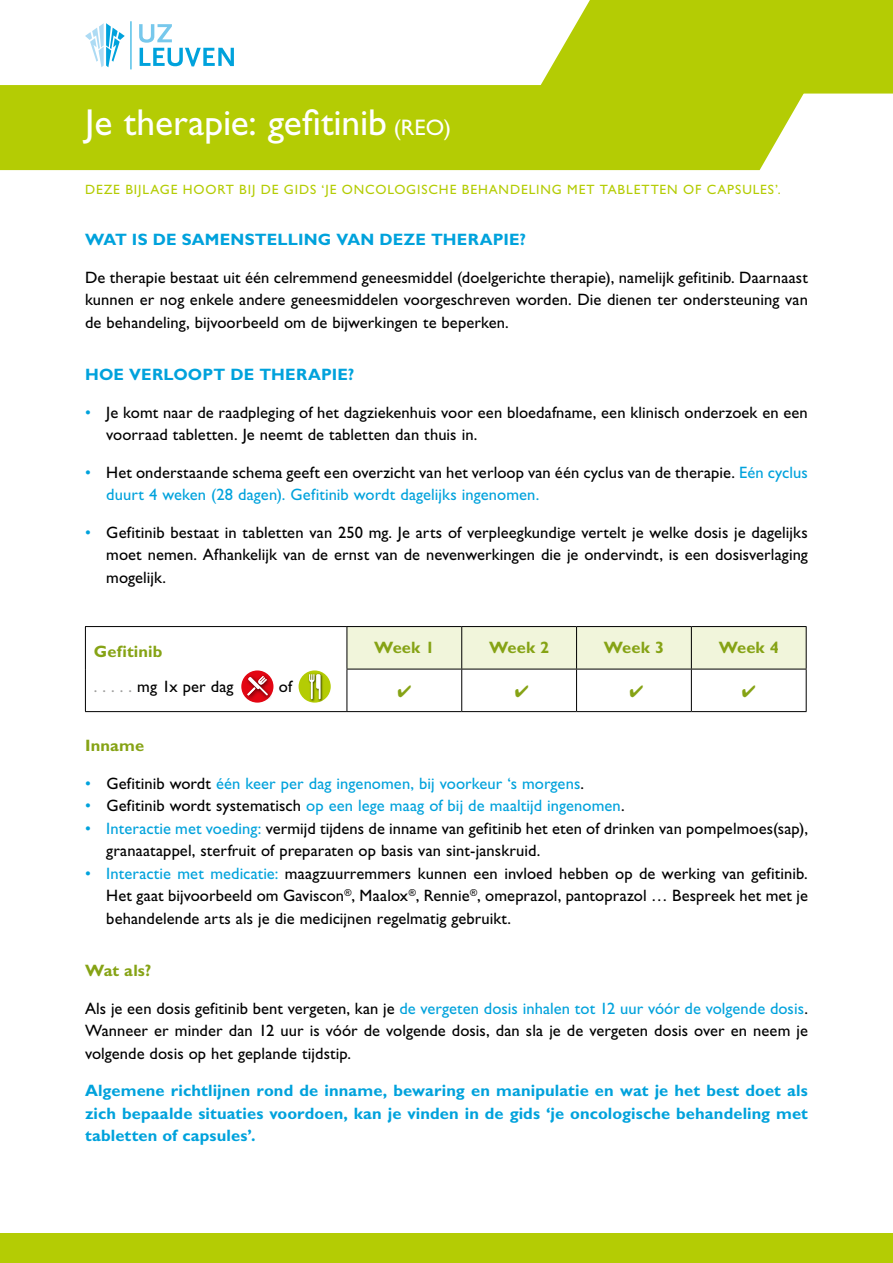
<style>
.page{position:relative;width:893px;height:1263px;background:#fff}
.page>*{position:absolute;margin:0;border:0;box-sizing:border-box;transform-origin:0 0}
.t1{font:37.5px "Gill Sans Std";color:#fff}
.t2{font:16.5px/22.5px "Gill Sans Std";letter-spacing:.005em;color:#000;text-align:justify}
.t3{font:700 16.5px/22.5px "Gill Sans Std";letter-spacing:.01em;color:#00a2dc;text-align:justify}
.t4{font:16.5px "Gill Sans Std";letter-spacing:.005em;color:#00a2dc}
.t5{font:700 16.5px "Gill Sans Std";letter-spacing:.01em;color:#86a315}
.t6{font:13.5px "Gill Sans Std";letter-spacing:.065em;color:#b4cc04}
.s1{font-size:22.5px}
.s2{color:#00a2dc}
.s3{font-weight:700;color:#86a315}
.s4{color:#9d9d9c}
.s5{color:#000}
</style>
<div class="page">
<div style="left:0;top:85px;width:804px;height:85px;background:#b4cc04"></div>
<svg style="left:536px;top:0;width:357px;height:94px;background:#b9cf16"></svg>
<div style="left:0;top:1233px;width:893px;height:30px;background:#b4cc04"></div>
<hr style="left:130px;top:21px;width:1px;height:48px;background:#00a2dc">
<svg style="left:139px;top:24px;width:95px;height:42px"></svg>
<svg style="left:85px;top:23px;width:40px;height:44px"></svg>
<div style="left:348px;top:627px;width:458px;height:42px;background:#f1f5db"></div>
<hr style="left:85px;top:626px;width:262px;height:1px;background:#000">
<hr style="left:85px;top:627px;width:1px;height:42px;background:#000">
<hr style="left:347px;top:626px;width:115px;height:1px;background:#000">
<hr style="left:347px;top:627px;width:1px;height:42px;background:#000">
<hr style="left:462px;top:626px;width:115px;height:1px;background:#000">
<hr style="left:461px;top:627px;width:1px;height:42px;background:#000">
<hr style="left:577px;top:626px;width:114px;height:1px;background:#000">
<hr style="left:576px;top:627px;width:1px;height:42px;background:#000">
<hr style="left:691px;top:626px;width:115px;height:1px;background:#000">
<hr style="left:691px;top:627px;width:1px;height:42px;background:#000">
<hr style="left:806px;top:627px;width:1px;height:42px;background:#000">
<hr style="left:85px;top:669px;width:1px;height:42px;background:#000">
<hr style="left:347px;top:669px;width:115px;height:1px;background:#000">
<hr style="left:347px;top:669px;width:1px;height:42px;background:#000">
<hr style="left:462px;top:669px;width:115px;height:1px;background:#000">
<hr style="left:461px;top:669px;width:1px;height:42px;background:#000">
<hr style="left:577px;top:669px;width:114px;height:1px;background:#000">
<hr style="left:576px;top:669px;width:1px;height:42px;background:#000">
<hr style="left:691px;top:669px;width:115px;height:1px;background:#000">
<hr style="left:691px;top:669px;width:1px;height:42px;background:#000">
<hr style="left:806px;top:669px;width:1px;height:42px;background:#000">
<hr style="left:85px;top:711px;width:262px;height:1px;background:#000">
<hr style="left:347px;top:711px;width:115px;height:1px;background:#000">
<hr style="left:462px;top:711px;width:115px;height:1px;background:#000">
<hr style="left:577px;top:711px;width:114px;height:1px;background:#000">
<hr style="left:691px;top:711px;width:115px;height:1px;background:#000">
<svg style="left:241px;top:670px;width:32px;height:33px"></svg>
<div style="left:245px;top:674px;width:27px;height:27px;background:#000;opacity:.75"></div>
<svg style="left:247px;top:676px;width:21px;height:19px"></svg>
<div style="left:299px;top:670px;width:32px;height:33px;background:#b4cc04;border-radius:50%"></div>
<div style="left:308px;top:673px;width:9px;height:29px;background:#000;opacity:.75"></div>
<div style="left:315px;top:673px;width:8px;height:29px;background:#000;opacity:.75"></div>
<svg style="left:309px;top:674px;width:12px;height:25px"></svg>
<h1 class="t1" style="left:85px;top:101px;width:367px">Je therapie: gefitinib <span class="s1">(REO)</span></h1>
<p class="t6" style="left:85px;top:182px;width:697px">DEZE BIJLAGE HOORT BIJ DE GIDS ‘JE ONCOLOGISCHE BEHANDELING MET TABLETTEN OF CAPSULES’.</p>
<p class="t3" style="left:85px;top:228px;width:443px">WAT IS DE SAMENSTELLING VAN DEZE THERAPIE?</p>
<p class="t2" style="left:85px;top:266px;width:724px">De therapie bestaat uit één celremmend geneesmiddel (doelgerichte therapie), namelijk gefitinib. Daarnaast kunnen er nog enkele andere geneesmiddelen voorgeschreven worden. Die dienen ter ondersteuning van de behandeling, bijvoorbeeld om de bijwerkingen te beperken.</p>
<p class="t3" style="left:85px;top:363px;width:271px">HOE VERLOOPT DE THERAPIE?</p>
<p class="t2" style="left:106px;top:401px;width:703px;text-indent:-21px"><span class="s2">•</span> Je komt naar de raadpleging of het dagziekenhuis voor een bloedafname, een klinisch onderzoek en een voorraad tabletten. Je neemt de tabletten dan thuis in.</p>
<p class="t2" style="left:106px;top:461px;width:703px;text-indent:-21px"><span class="s2">•</span> Het onderstaande schema geeft een overzicht van het verloop van één cyclus van de therapie. <span class="s2">Eén cyclus duurt 4 weken (28 dagen). Gefitinib wordt dagelijks ingenomen.</span></p>
<p class="t2" style="left:106px;top:521px;width:703px;text-indent:-21px"><span class="s2">•</span> Gefitinib bestaat in tabletten van 250 mg. Je arts of verpleegkundige vertelt je welke dosis je dagelijks moet nemen. Afhankelijk van de ernst van de nevenwerkingen die je ondervindt, is een dosisverlaging mogelijk.</p>
<p class="t2" style="left:94px;top:635px;width:141px;line-height:34.5px"><span class="s3">Gefitinib<br></span><span class="s4">. . . . .</span> mg 1x per dag</p>
<p class="t2" style="left:279px;top:675px;width:15px">of</p>
<p class="t5" style="left:374px;top:638px;width:62px">Week 1</p>
<p class="t5" style="left:489px;top:638px;width:62px">Week 2</p>
<p class="t5" style="left:604px;top:638px;width:62px">Week 3</p>
<p class="t5" style="left:719px;top:638px;width:62px">Week 4</p>
<p class="t5" style="left:85px;top:736px;width:61px">Inname</p>
<p class="t4" style="left:85px;top:773px;width:501px">• <span class="s5">Gefitinib wordt</span> één keer per dag ingenomen, bij voorkeur ‘s morgens<span class="s5">.</span></p>
<p class="t4" style="left:85px;top:796px;width:541px">• <span class="s5">Gefitinib wordt systematisch</span> op een lege maag of bij de maaltijd ingenomen<span class="s5">.</span></p>
<p class="t2" style="left:106px;top:817px;width:703px;text-indent:-21px"><span class="s2">• Interactie met voeding:</span> vermijd tijdens de inname van gefitinib het eten of drinken van pompelmoes(sap), granaatappel, sterfruit of preparaten op basis van sint-janskruid.</p>
<p class="t2" style="left:106px;top:862px;width:703px;text-indent:-21px"><span class="s2">• Interactie met medicatie:</span> maagzuurremmers kunnen een invloed hebben op de werking van gefitinib.<br>Het gaat bijvoorbeeld om Gaviscon<sup>®</sup>, Maalox<sup>®</sup>, Rennie<sup>®</sup>, omeprazol, pantoprazol … Bespreek het met je behandelende arts als je die medicijnen regelmatig gebruikt.</p>
<p class="t5" style="left:85px;top:961px;width:68px">Wat als?</p>
<p class="t2" style="left:85px;top:997px;width:724px">Als je een dosis gefitinib bent vergeten, kan je <span class="s2">de vergeten dosis inhalen tot 12 uur vóór de volgende dosis</span>.<br>Wanneer er minder dan 12 uur is vóór de volgende dosis, dan sla je de vergeten dosis over en neem je volgende dosis op het geplande tijdstip.</p>
<p class="t3" style="left:85px;top:1079px;width:724px">Algemene richtlijnen rond de inname, bewaring en manipulatie en wat je het best doet als zich bepaalde situaties voordoen, kan je vinden in de gids ‘je oncologische behandeling met tabletten of capsules’.</p>
</div>
